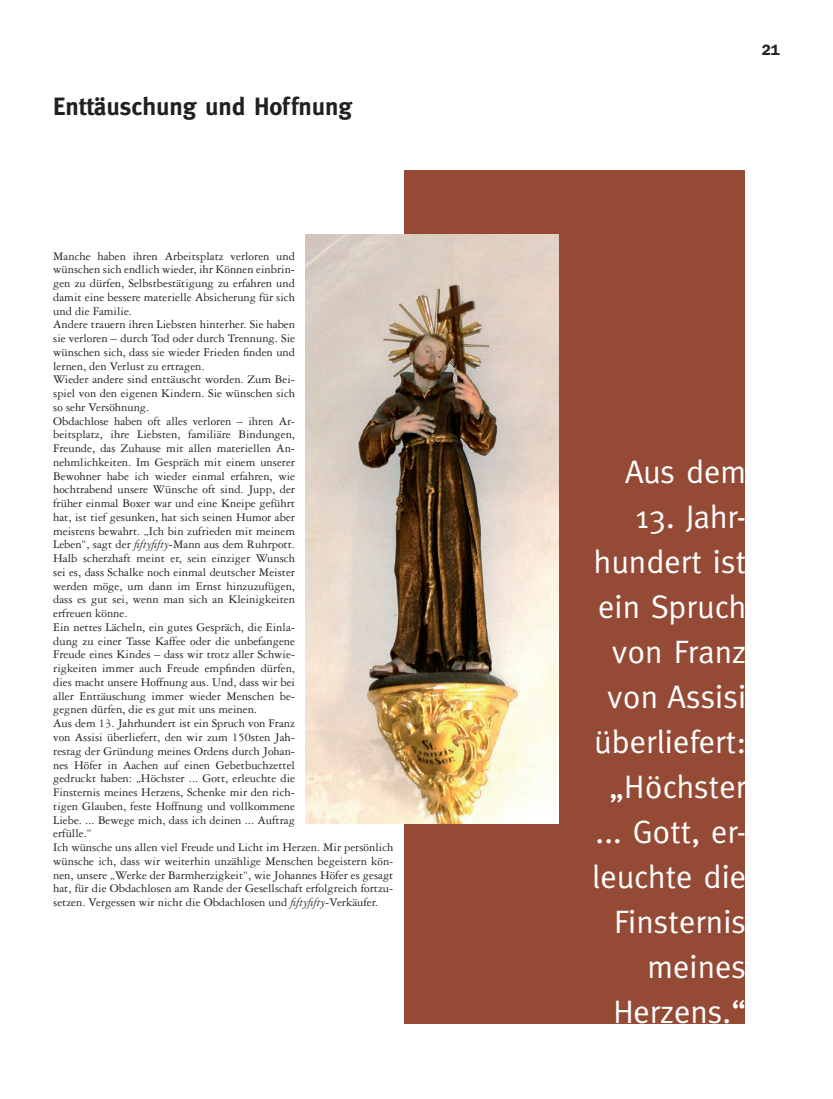
<style>
.page{position:relative;width:833px;height:1099px;background:#fff}
.page>*{position:absolute;margin:0;border:0;box-sizing:border-box;transform-origin:0 0}
.t1{font:32.5px/45px "Meta";letter-spacing:.005em;color:#fff;text-align:right}
.t2{font:700 25px "Meta";color:#231f20}
.t3{font:600 15px "Franklin Gothic";color:#231f20}
.t4{font:12.5px/13.8px "Garamond Three";color:#231f20}
.s1{font-style:italic}
</style>
<div class="page">
<div style="left:404px;top:170px;width:340px;height:853px;background:#954a35"></div>
<img style="left:306px;top:235px;width:252px;height:588px">
<h2 class="t2" style="left:53px;top:92px;width:300px">Enttäuschung und Hoffnung</h2>
<p class="t4" style="left:53px;top:249px;width:342px">Manche haben ihren Arbeitsplatz verloren und<br>wünschen sich endlich wieder, ihr Können einbrin-<br>gen zu dürfen, Selbstbestätigung zu erfahren und<br>damit eine bessere materielle Absicherung für sich<br>und die Familie.<br>Andere trauern ihren Liebsten hinterher. Sie haben<br>sie verloren – durch Tod oder durch Trennung. Sie<br>wünschen sich, dass sie wieder Frieden finden und<br>lernen, den Verlust zu ertragen.<br>Wieder andere sind enttäuscht worden. Zum Bei-<br>spiel von den eigenen Kindern. Sie wünschen sich<br>so sehr Versöhnung.<br>Obdachlose haben oft alles verloren – ihren Ar-<br>beitsplatz, ihre Liebsten, familiäre Bindungen,<br>Freunde, das Zuhause mit allen materiellen An-<br>nehmlichkeiten. Im Gespräch mit einem unserer<br>Bewohner habe ich wieder einmal erfahren, wie<br>hochtrabend unsere Wünsche oft sind. Jupp, der<br>früher einmal Boxer war und eine Kneipe geführt<br>hat, ist tief gesunken, hat sich seinen Humor aber<br>meistens bewahrt. „Ich bin zufrieden mit meinem<br>Leben“, sagt der <span class="s1">fiftyfifty</span>-Mann aus dem Ruhrpott.<br>Halb scherzhaft meint er, sein einziger Wunsch<br>sei es, dass Schalke noch einmal deutscher Meister<br>werden möge, um dann im Ernst hinzuzufügen,<br>dass es gut sei, wenn man sich an Kleinigkeiten<br>erfreuen könne.<br>Ein nettes Lächeln, ein gutes Gespräch, die Einla-<br>dung zu einer Tasse Kaffee oder die unbefangene<br>Freude eines Kindes – dass wir trotz aller Schwie-<br>rigkeiten immer auch Freude empfinden dürfen,<br>dies macht unsere Hoffnung aus. Und, dass wir bei<br>aller Enttäuschung immer wieder Menschen be-<br>gegnen dürfen, die es gut mit uns meinen.<br>Aus dem 13. Jahrhundert ist ein Spruch von Franz<br>von Assisi überliefert, den wir zum 150sten Jah-<br>restag der Gründung meines Ordens durch Johan-<br>nes Höfer in Aachen auf einen Gebetbuchzettel<br>gedruckt haben: „Höchster ... Gott, erleuchte die<br>Finsternis meines Herzens, Schenke mir den rich-<br>tigen Glauben, feste Hoffnung und vollkommene<br>Liebe. ... Bewege mich, dass ich deinen ... Auftrag<br>erfülle.“<br>Ich wünsche uns allen viel Freude und Licht im Herzen. Mir persönlich wünsche ich, dass wir weiterhin unzählige Menschen begeistern kön&shy;nen, unsere „Werke der Barmherzigkeit“, wie Johannes Höfer es gesagt hat, für die Obdachlosen am Rande der Gesellschaft erfolgreich fortzu&shy;setzen. Vergessen wir nicht die Obdachlosen und <span class="s1">fiftyfifty</span>-Verkäufer.</p>
<p class="t3" style="left:762px;top:41px;width:20px">21</p>
<h1 class="t1" style="left:625px;top:449px;width:123px">Aus dem</h1>
<h1 class="t1" style="left:592px;top:494px;width:155px">13. Jahr&shy;hundert ist ein Spruch von Franz von Assisi überliefert: „Höchster ... Gott, er&shy;leuchte die<br>Finsternis meines<br>Herzens.“</h1>
</div>
